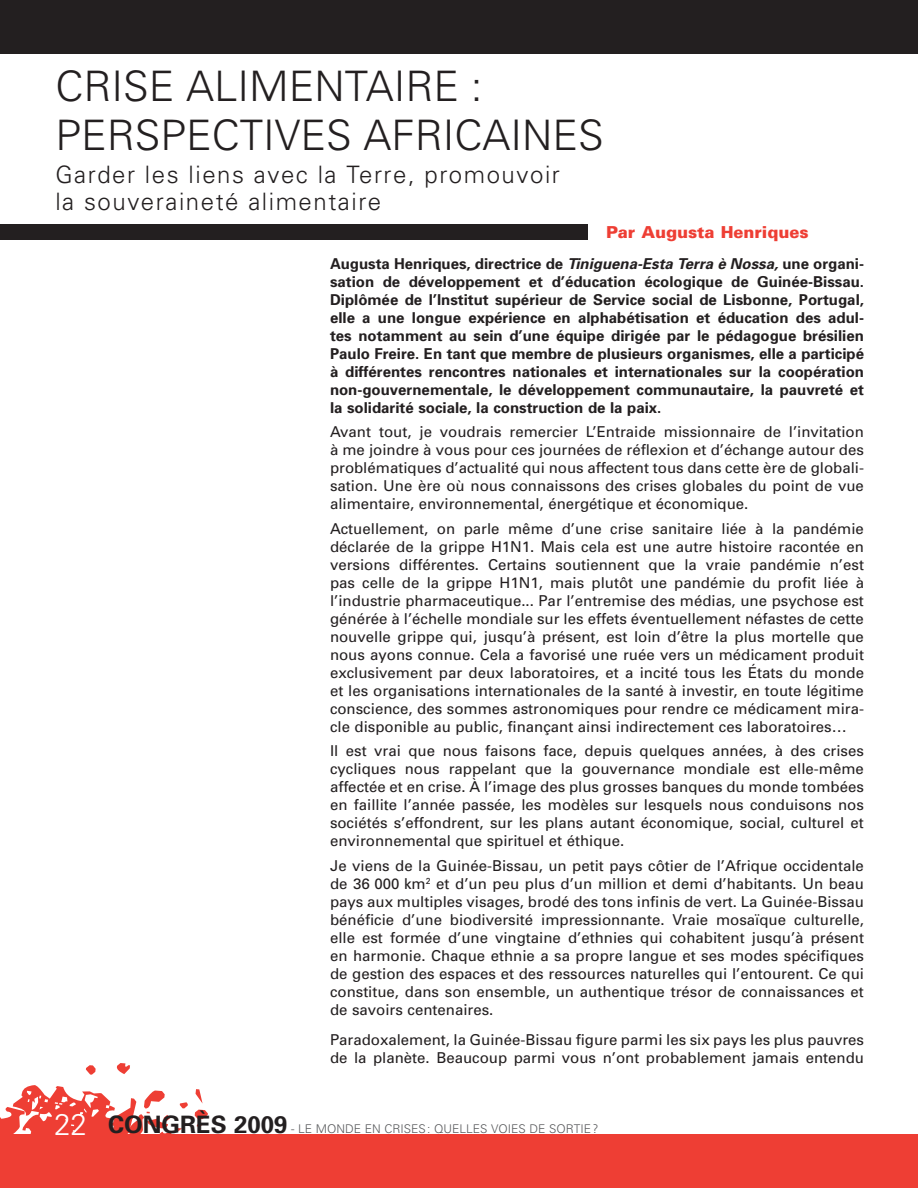
<style>
.page{position:relative;width:918px;height:1188px;background:#fff}
.page>*{position:absolute;margin:0;border:0;box-sizing:border-box;transform-origin:0 0}
.t1{font:300 42px/49.5px "Univers";color:#231f20}
.t2{font:300 24px/27px "Univers";letter-spacing:.065em;color:#231f20}
.t3{font:900 16.5px "Univers";color:#ee3e34}
.t4{font:15px/18px "Univers";color:#231f20;text-align:justify}
.t5{font:700 15px/18px "Univers";color:#231f20;text-align:justify}
.t6{font:300 12px "Univers";color:#57585a}
.s1{font-style:italic}
.s2{font-size:29.85px;color:#fff}
.s3{font-weight:700;font-size:24px;color:#231f20}
</style>
<div class="page">
<div style="left:0;top:224px;width:588px;height:15px;background:#231f20"></div>
<div style="left:0;top:0;width:918px;height:53px;background:#231f20"></div>
<svg style="left:0;top:1063px;width:208px;height:71px"></svg>
<div style="left:0;top:1134px;width:918px;height:54px;background:#ee3e34"></div>
<h1 class="t1" style="left:55px;top:60px;width:550px">CRISE ALIMENTAIRE :<br>PERSPECTIVES AFRICAINES</h1>
<h2 class="t2" style="left:55px;top:160px;width:506px">Garder les liens avec la Terre, promouvoir la souveraineté alimentaire</h2>
<p class="t3" style="left:606px;top:222px;width:204px">Par Augusta Henriques</p>
<p class="t5" style="left:330px;top:254px;width:536px">Augusta Henriques, directrice de <span class="s1">Tiniguena-Esta Terra è Nossa,</span> une organi&shy;sation de développement et d’éducation écologique de Guinée-Bissau.<br>Diplômée de l’Institut supérieur de Service social de Lisbonne, Portugal, elle a une longue expérience en alphabétisation et éducation des adul&shy;tes notamment au sein d’une équipe dirigée par le pédagogue brésilien Paulo Freire. En tant que membre de plusieurs organismes, elle a participé à différentes rencontres nationales et internationales sur la coopération non-gouvernementale, le développement communautaire, la pauvreté et la solidarité sociale, la construction de la paix.</p>
<p class="t4" style="left:330px;top:423px;width:536px">Avant tout, je voudrais remercier L’Entraide missionnaire de l’invitation à me joindre à vous pour ces journées de réflexion et d’échange autour des problématiques d’actualité qui nous affectent tous dans cette ère de globali&shy;sation. Une ère où nous connaissons des crises globales du point de vue alimentaire, environnemental, énergétique et économique.</p>
<p class="t4" style="left:330px;top:519px;width:536px">Actuellement, on parle même d’une crise sanitaire liée à la pandémie déclarée de la grippe H1N1. Mais cela est une autre histoire racontée en versions différentes. Certains soutiennent que la vraie pandémie n’est pas celle de la grippe H1N1, mais plutôt une pandémie du profit liée à l’industrie pharmaceutique... Par l’entremise des médias, une psychose est générée à l’échelle mondiale sur les effets éventuellement néfastes de cette nouvelle grippe qui, jusqu’à présent, est loin d’être la plus mortelle que nous ayons connue. Cela a favorisé une ruée vers un médicament produit exclusivement par deux laboratoires, et a incité tous les États du monde et les organisations internationales de la santé à investir, en toute légitime conscience, des sommes astronomiques pour rendre ce médicament mira&shy;cle disponible au public, finançant ainsi indirectement ces laboratoires…</p>
<p class="t4" style="left:330px;top:742px;width:535px">Il est vrai que nous faisons face, depuis quelques années, à des crises cycliques nous rappelant que la gouvernance mondiale est elle-même affectée et en crise. À l’image des plus grosses banques du monde tombées en faillite l’année passée, les modèles sur lesquels nous conduisons nos sociétés s’effondrent, sur les plans autant économique, social, culturel et environnemental que spirituel et éthique.</p>
<p class="t4" style="left:330px;top:856px;width:536px">Je viens de la Guinée-Bissau, un petit pays côtier de l’Afrique occidentale de 36 000 km<sup>2</sup> et d’un peu plus d’un million et demi d’habitants. Un beau pays aux multiples visages, brodé des tons infinis de vert. La Guinée-Bissau bénéficie d’une biodiversité impressionnante. Vraie mosaïque culturelle, elle est formée d’une vingtaine d’ethnies qui cohabitent jusqu’à présent en harmonie. Chaque ethnie a sa propre langue et ses modes spécifiques de gestion des espaces et des ressources naturelles qui l’entourent. Ce qui constitue, dans son ensemble, un authentique trésor de connaissances et de savoirs centenaires.</p>
<p class="t4" style="left:330px;top:1030px;width:536px">Paradoxalement, la Guinée-Bissau figure parmi les six pays les plus pauvres de la planète. Beaucoup parmi vous n’ont probablement jamais entendu</p>
<p class="t6" style="left:54px;top:1122px;width:546px"><span class="s2">22</span> <span class="s3">CONGRÈS 2009</span> - LE MONDE EN CRISES: QUELLES VOIES DE SORTIE?</p>
</div>
